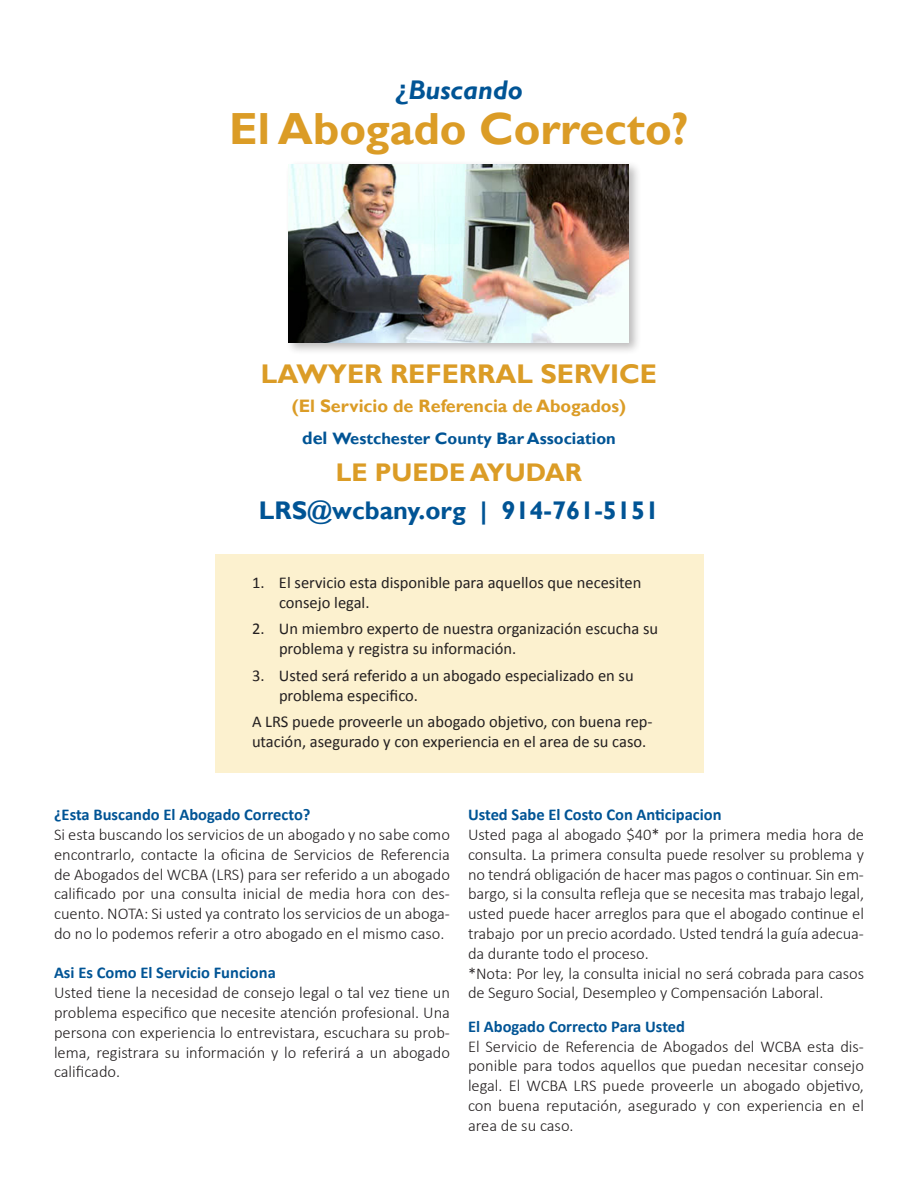
<style>
.page{position:relative;width:918px;height:1188px;background:#fff}
.page>*{position:absolute;margin:0;border:0;box-sizing:border-box;transform-origin:0 0}
.text{font:700 45px "Gill Sans";color:#db9c26}
.text-2{font:700 27px "Gill Sans";color:#db9c26}
.text-3{font:italic 700 27px "Gill Sans";color:#005495}
.text-4{font:700 25.5px "Gill Sans";color:#005495}
.text-5{font:700 25.5px "Gill Sans";color:#db9c26}
.Subhead{font:700 18px "Gill Sans";color:#db9c26}
.text-6{font:300 16.5px/19.8px "Calibri";letter-spacing:-.005em;color:#231f20;text-align:justify}
.text-7{font:16.5px/19.8px "Calibri";color:#231f20}
.Subhead-2{font:300 16.5px/19.8px "Calibri";color:#231f20;text-align:justify}
.SUBHEAD_yellow{font:700 16.5px "Calibri";color:#005495}
.text-8{font:700 16.5px "Gill Sans";color:#005495}
.s1{font-family:"Lucida Sans";font-weight:600;font-style:normal}
.s2{font-size:18px}
</style>
<div class="page">
<div style="left:215px;top:554px;width:488px;height:218px;background:#fcf1cf"></div>
<div style="left:285px;top:161px;width:356px;height:195px;background:#231f20;opacity:.3"></div>
<img style="left:288px;top:164px;width:340px;height:179px">
<p class="text-3" style="left:395px;top:74px;width:129px"><span class="s1">¿</span>Buscando</p>
<p class="text" style="left:229px;top:102px;width:461px">El Abogado Correcto?</p>
<p class="text-2" style="left:261px;top:358px;width:398px">LAWYER REFERRAL SERVICE</p>
<p class="Subhead" style="left:292px;top:395px;width:336px">(El Servicio de Referencia de Abogados)</p>
<p class="text-8" style="left:302px;top:428px;width:315px"><span class="s2">del</span> Westchester County Bar Association</p>
<p class="text-5" style="left:336px;top:457px;width:248px">LE PUEDE AYUDAR</p>
<p class="text-4" style="left:259px;top:495px;width:402px">LRS@wcbany.org | 914-761-5151</p>
<p class="text-7" style="left:279px;top:573px;width:364px;text-indent:-27px">1. El servicio esta disponible para aquellos que necesiten consejo legal.</p>
<p class="text-7" style="left:279px;top:619px;width:381px;text-indent:-27px">2. Un miembro experto de nuestra organización escucha su problema y registra su información.</p>
<p class="text-7" style="left:279px;top:665px;width:356px;text-indent:-27px">3. Usted será referido a un abogado especializado en su problema especifico.</p>
<p class="text-7" style="left:252px;top:712px;width:402px">A LRS puede proveerle un abogado objetivo, con buena rep&shy;utación, asegurado y con experiencia en el area de su caso.</p>
<p class="SUBHEAD_yellow" style="left:54px;top:804px;width:258px">¿Esta Buscando El Abogado Correcto?</p>
<p class="Subhead-2" style="left:54px;top:824px;width:398px">Si esta buscando los servicios de un abogado y no sabe como encontrarlo, contacte la oficina de Servicios de Referencia de Abogados del WCBA (LRS) para ser referido a un abogado calificado por una consulta inicial de media hora con des&shy;cuento. NOTA: Si usted ya contrato los servicios de un aboga&shy;do no lo podemos referir a otro abogado en el mismo caso.</p>
<p class="SUBHEAD_yellow" style="left:54px;top:962px;width:223px">Asi Es Como El Servicio Funciona</p>
<p class="text-6" style="left:54px;top:983px;width:398px">Usted tiene la necesidad de consejo legal o tal vez tiene un problema especifico que necesite atención profesional. Una persona con experiencia lo entrevistara, escuchara su prob&shy;lema, registrara su información y lo referirá a un abogado calificado.</p>
<p class="SUBHEAD_yellow" style="left:468px;top:804px;width:255px">Usted Sabe El Costo Con Anticipacion</p>
<p class="text-6" style="left:468px;top:824px;width:398px">Usted paga al abogado $40* por la primera media hora de consulta. La primera consulta puede resolver su problema y no tendrá obligación de hacer mas pagos o continuar. Sin em&shy;bargo, si la consulta refleja que se necesita mas trabajo legal, usted puede hacer arreglos para que el abogado continue el trabajo por un precio acordado. Usted tendrá la guía adecua&shy;da durante todo el proceso.</p>
<p class="text-6" style="left:468px;top:963px;width:398px">*Nota: Por ley, la consulta inicial no será cobrada para casos de Seguro Social, Desempleo y Compensación Laboral.</p>
<p class="SUBHEAD_yellow" style="left:468px;top:1016px;width:219px">El Abogado Correcto Para Usted</p>
<p class="text-6" style="left:468px;top:1036px;width:398px">El Servicio de Referencia de Abogados del WCBA esta dis&shy;ponible para todos aquellos que puedan necesitar consejo legal. El WCBA LRS puede proveerle un abogado objetivo, con buena reputación, asegurado y con experiencia en el area de su caso.</p>
</div>
